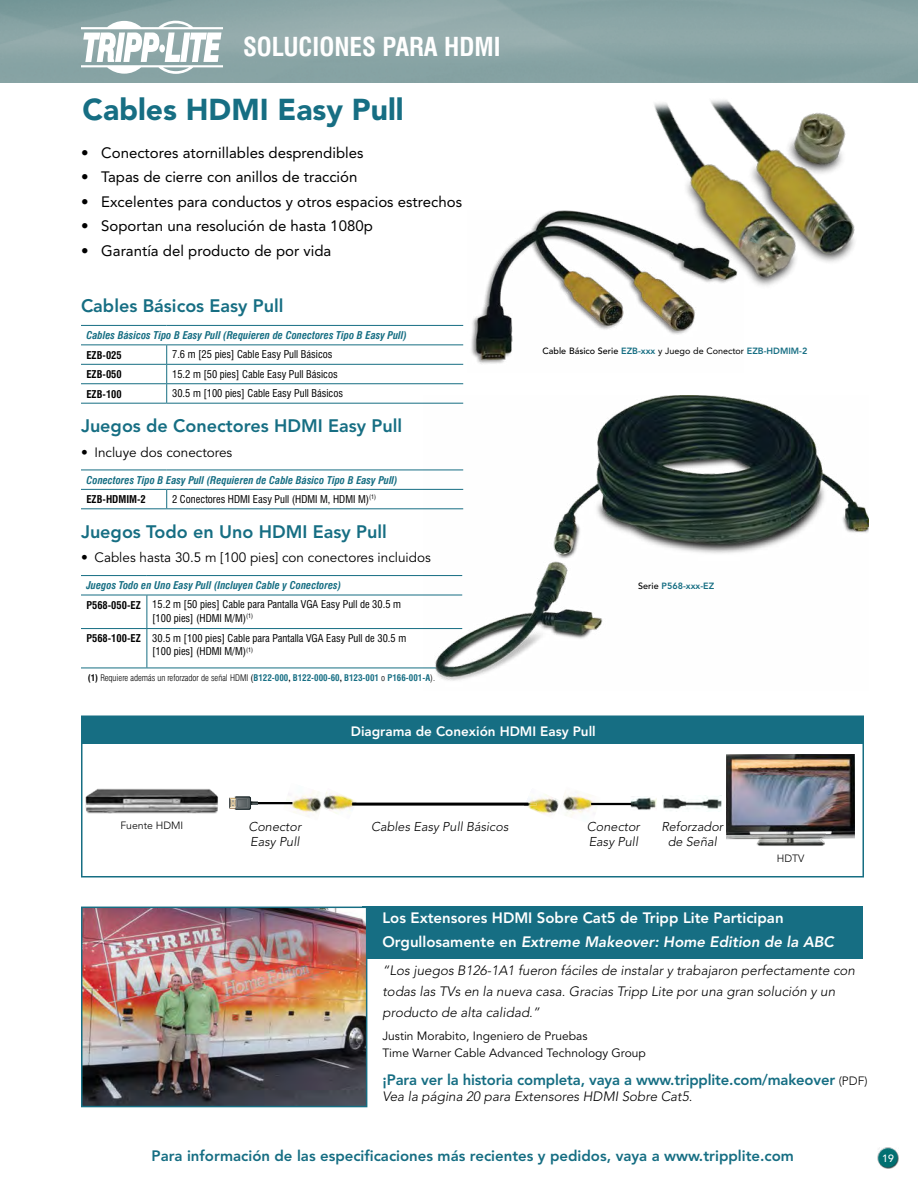
<style>
.page{position:relative;width:918px;height:1188px;background:#fff}
.page>*{position:absolute;margin:0;border:0;box-sizing:border-box;transform-origin:0 0}
.t1{font:900 30px "Avenir";color:#166e83}
.t2{font:700 condensed 25.5px "Swiss 721 BT";color:#fff}
.t3{font:800 18px "Avenir";color:#166e83}
.t4{font:15px "Avenir";color:#000}
.t5{font:800 15px "Avenir";color:#166e83}
.t6{font:800 15px/24px "Avenir";color:#fff}
.t7{font:italic 300 13.5px/21px "Avenir";color:#000}
.t8{font:13.5px "Avenir";color:#000}
.t9{font:800 13.5px "Avenir";color:#fff}
.t10{font:italic 300 12.75px/15.3px "Avenir";color:#000}
.t11{font:12px/16.5px "Avenir";color:#000}
.t12{font:condensed 10.5px/13.5px "Swiss 721 BT";color:#000}
.t13{font:italic 700 condensed 10.5px "Swiss 721 BT";color:#166e83}
.t14{font:700 condensed 10.5px "Swiss 721 BT";color:#000}
.t15{font:300 10.5px "Avenir";color:#000}
.t16{font:500 10.5px "Avenir";color:#fff}
.t17{font:300 condensed 9px "Swiss 721 BT";color:#000}
.t18{font:800 9px "Avenir";color:#166e83}
.s1{font-weight:700}
.s2{font-weight:400}
.s3{font-weight:700;color:#166e83}
.s4{font-weight:500;color:#000}
.s5{font-weight:400;color:#000}
.s6{font-style:italic}
.s7{font-weight:300;font-size:12px;color:#000}
</style>
<div class="page">
<img style="left:654px;top:100px;width:201px;height:186px">
<img style="left:878px;top:1147px;width:21px;height:21px">
<hr style="left:81px;top:325px;width:86px;height:1px;background:#166e83">
<hr style="left:167px;top:325px;width:296px;height:1px;background:#166e83">
<hr style="left:81px;top:344px;width:86px;height:1px;background:#166e83">
<hr style="left:167px;top:344px;width:296px;height:1px;background:#166e83">
<hr style="left:81px;top:364px;width:86px;height:1px;background:#166e83">
<hr style="left:167px;top:364px;width:296px;height:1px;background:#166e83">
<hr style="left:81px;top:383px;width:86px;height:1px;background:#166e83">
<hr style="left:167px;top:383px;width:296px;height:1px;background:#166e83">
<svg style="left:166px;top:345px;width:1px;height:58px"></svg>
<hr style="left:81px;top:403px;width:86px;height:1px;background:#166e83">
<hr style="left:167px;top:403px;width:296px;height:1px;background:#166e83">
<hr style="left:81px;top:470px;width:86px;height:1px;background:#166e83">
<hr style="left:167px;top:470px;width:296px;height:1px;background:#166e83">
<hr style="left:81px;top:489px;width:86px;height:1px;background:#166e83">
<hr style="left:167px;top:489px;width:296px;height:1px;background:#166e83">
<svg style="left:166px;top:490px;width:1px;height:18px"></svg>
<hr style="left:81px;top:508px;width:86px;height:1px;background:#166e83">
<hr style="left:167px;top:508px;width:296px;height:1px;background:#166e83">
<hr style="left:81px;top:575px;width:66px;height:1px;background:#166e83">
<hr style="left:147px;top:575px;width:315px;height:1px;background:#166e83">
<hr style="left:81px;top:595px;width:66px;height:1px;background:#166e83">
<hr style="left:147px;top:595px;width:315px;height:1px;background:#166e83">
<hr style="left:147px;top:595px;width:1px;height:33px;background:#166e83">
<hr style="left:81px;top:628px;width:66px;height:1px;background:#166e83">
<hr style="left:147px;top:628px;width:315px;height:1px;background:#166e83">
<hr style="left:147px;top:629px;width:1px;height:39px;background:#166e83">
<hr style="left:81px;top:668px;width:66px;height:1px;background:#166e83">
<hr style="left:147px;top:668px;width:315px;height:1px;background:#166e83">
<svg style="left:81px;top:21px;width:142px;height:53px"></svg>
<img style="left:471px;top:211px;width:273px;height:153px">
<img style="left:424px;top:395px;width:445px;height:286px">
<div style="left:81px;top:716px;width:783px;height:162px;border:2px solid #166e83"></div>
<div style="left:82px;top:717px;width:781px;height:27px;background:#166e83"></div>
<img style="left:85px;top:788px;width:133px;height:26px">
<img style="left:726px;top:754px;width:129px;height:92px">
<img style="left:524px;top:794px;width:34px;height:21px">
<svg style="left:528px;top:803px;width:9px;height:2px"></svg>
<img style="left:326px;top:792px;width:31px;height:22px">
<img style="left:631px;top:796px;width:26px;height:14px">
<img style="left:283px;top:790px;width:43px;height:25px">
<img style="left:558px;top:794px;width:43px;height:23px">
<div style="left:252px;top:802px;width:40px;height:2px;border:2px solid #000"></div>
<div style="left:591px;top:803px;width:40px;height:2px;border:2px solid #000"></div>
<div style="left:352px;top:803px;width:176px;height:3px;border:2px solid #000"></div>
<svg style="left:229px;top:797px;width:29px;height:13px"></svg>
<img style="left:662px;top:795px;width:59px;height:16px">
<div style="left:363px;top:907px;width:500px;height:52px;background:#166e83"></div>
<img style="left:84px;top:910px;width:280px;height:194px">
<div style="left:81px;top:907px;width:286px;height:200px;border:2px solid #166e83"></div>
<p class="t2" style="left:243px;top:32px;width:259px">SOLUCIONES PARA HDMI</p>
<p class="t1" style="left:82px;top:92px;width:323px">Cables HDMI Easy Pull</p>
<p class="t4" style="left:81px;top:144px;width:284px">• Conectores atornillables desprendibles</p>
<p class="t4" style="left:81px;top:168px;width:278px">• Tapas de cierre con anillos de tracción</p>
<p class="t4" style="left:81px;top:193px;width:383px">• Excelentes para conductos y otros espacios estrechos</p>
<p class="t4" style="left:81px;top:217px;width:293px">• Soportan una resolución de hasta 1080p</p>
<p class="t4" style="left:81px;top:242px;width:252px">• Garantía del producto de por vida</p>
<p class="t3" style="left:81px;top:295px;width:204px">Cables Básicos Easy Pull</p>
<p class="t13" style="left:86px;top:329px;width:322px">Cables Básicos Tipo B Easy Pull (Requieren de Conectores Tipo B Easy Pull)</p>
<p class="t14" style="left:86px;top:349px;width:37px">EZB-025</p>
<p class="t12" style="left:172px;top:348px;width:162px">7.6 m [25 pies] Cable Easy Pull Básicos</p>
<p class="t14" style="left:86px;top:368px;width:37px">EZB-050</p>
<p class="t12" style="left:172px;top:367px;width:167px">15.2 m [50 pies] Cable Easy Pull Básicos</p>
<p class="t14" style="left:86px;top:387px;width:37px">EZB-100</p>
<p class="t12" style="left:172px;top:387px;width:172px">30.5 m [100 pies] Cable Easy Pull Básicos</p>
<p class="t3" style="left:81px;top:415px;width:323px">Juegos de Conectores HDMI Easy Pull</p>
<p class="t8" style="left:81px;top:444px;width:153px">• Incluye dos conectores</p>
<p class="t13" style="left:86px;top:474px;width:313px">Conectores Tipo B Easy Pull (Requieren de Cable Básico Tipo B Easy Pull)</p>
<p class="t14" style="left:86px;top:493px;width:61px">EZB-HDMIM-2</p>
<p class="t12" style="left:172px;top:492px;width:206px">2 Conectores HDMI Easy Pull (HDMI M, HDMI M)<sup>(1)</sup></p>
<p class="t3" style="left:81px;top:521px;width:307px">Juegos Todo en Uno HDMI Easy Pull</p>
<p class="t8" style="left:81px;top:550px;width:351px">• Cables hasta 30.5 m [100 pies] con conectores incluidos</p>
<p class="t13" style="left:86px;top:579px;width:256px">Juegos Todo en Uno Easy Pull (Incluyen Cable y Conectores)</p>
<p class="t14" style="left:86px;top:599px;width:56px">P568-050-EZ</p>
<p class="t12" style="left:152px;top:598px;width:250px">15.2 m [50 pies] Cable para Pantalla VGA Easy Pull de 30.5 m [100 pies] (HDMI M/M)<sup>(1)</sup></p>
<p class="t14" style="left:86px;top:632px;width:56px">P568-100-EZ</p>
<p class="t12" style="left:152px;top:631px;width:255px">30.5 m [100 pies] Cable para Pantalla VGA Easy Pull de 30.5 m [100 pies] (HDMI M/M)<sup>(1)</sup></p>
<p class="t17" style="left:88px;top:672px;width:349px"><span class="s1">(1)</span> Requiere además un reforzador de señal HDMI <span class="s2">(</span><span class="s3">B122-000</span><span class="s1">,</span> <span class="s3">B122-000-60</span><span class="s1">,</span> <span class="s3">B123-001</span> o <span class="s3">P166-001-A</span>).</p>
<p class="t18" style="left:543px;top:346px;width:266px"><span class="s4">Cable Básico Serie</span> EZB-xxx <span class="s5">y Juego de Conector</span> EZB-HDMIM-2</p>
<p class="t18" style="left:638px;top:580px;width:77px"><span class="s4">Serie</span> P568-xxx-EZ</p>
<p class="t9" style="left:351px;top:723px;width:246px">Diagrama de Conexión HDMI Easy Pull</p>
<p class="t15" style="left:120px;top:819px;width:64px">Fuente HDMI</p>
<p class="t10" style="left:248px;top:819px;width:54px">Conector</p>
<p class="t10" style="left:371px;top:819px;width:139px">Cables Easy Pull Básicos</p>
<p class="t10" style="left:250px;top:834px;width:51px">Easy Pull</p>
<p class="t10" style="left:587px;top:819px;width:54px">Conector<br>Easy Pull</p>
<p class="t10" style="left:661px;top:819px;width:63px;text-align:center">Reforzador de Señal</p>
<p class="t15" style="left:777px;top:852px;width:29px">HDTV</p>
<p class="t6" style="left:382px;top:906px;width:453px">Los Extensores HDMI Sobre Cat5 de Tripp Lite Participan<br>Orgullosamente en <span class="s6">Extreme Makeover: Home Edition de la ABC</span></p>
<p class="t7" style="left:382px;top:960px;width:474px">“Los juegos B126-1A1 fueron fáciles de instalar y trabajaron perfectamente con todas las TVs en la nueva casa. Gracias Tripp Lite por una gran solución y un producto de alta calidad.”</p>
<p class="t11" style="left:382px;top:1028px;width:265px">Justin Morabito, Ingeniero de Pruebas<br>Time Warner Cable Advanced Technology Group</p>
<p class="t5" style="left:382px;top:1071px;width:487px">¡Para ver la historia completa, vaya a www.tripplite.com/makeover <span class="s7">(PDF)</span></p>
<p class="t7" style="left:383px;top:1086px;width:311px">Vea la página 20 para Extensores HDMI Sobre Cat5.</p>
<p class="t5" style="left:152px;top:1147px;width:644px">Para información de las especificaciones más recientes y pedidos, vaya a www.tripplite.com</p>
<p class="t16" style="left:882px;top:1152px;width:13px">19</p>
</div>
